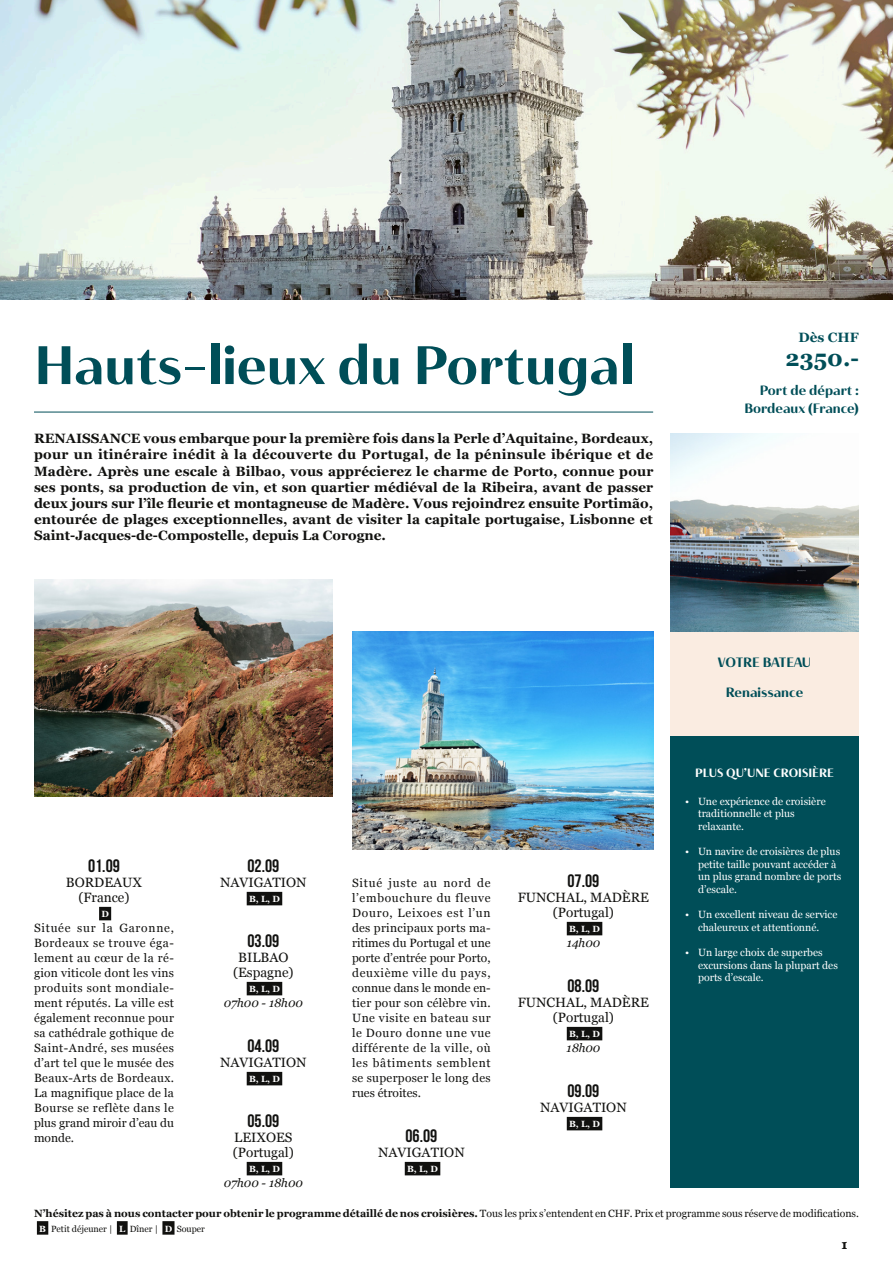
<style>
.page{position:relative;width:893px;height:1263px;background:#fff}
.page>*{position:absolute;margin:0;border:0;box-sizing:border-box;transform-origin:0 0}
.t1{font:54px "Haboro Contrast Nor Bol";color:#004e58}
.t2{font:700 22.5px "Georgia";color:#004e58}
.t3{font:18px "Bebas Neue";color:#11110f}
.t4{font:700 13.5px/16.2px "Georgia";color:#11110f;text-align:justify}
.t5{font:13.5px/15px "Georgia";color:#11110f;text-align:center}
.t6{font:13.5px/18px "Haboro Contrast Nor Bol";color:#004e58;text-align:right}
.t7{font:700 13.5px "Georgia";color:#004e58}
.t8{font:13.05px "Young Serif";color:#11110f}
.t9{font:12px/15px "Georgia";letter-spacing:.025em;color:#11110f;text-align:justify}
.t10{font:italic 12px "Georgia";color:#11110f}
.t11{font:12px "Haboro Contrast Nor Bol";color:#fff}
.t12{font:10.5px/12.6px "Georgia";color:#fff}
.t13{font:700 10.5px "Georgia";color:#11110f}
.t14{font:700 9px "Georgia";color:#fff}
.t15{font:9px "Georgia";color:#11110f}
.s1{font-weight:400}
.s2{font-weight:700;color:#fff}
</style>
<div class="page">
<hr style="left:34px;top:412px;width:619px;height:1px;background:#004e58">
<div style="left:37px;top:1221px;width:11px;height:14px;background:#11110f"></div>
<div style="left:117px;top:1221px;width:11px;height:14px;background:#11110f"></div>
<div style="left:162px;top:1221px;width:13px;height:14px;background:#11110f"></div>
<div style="left:99px;top:907px;width:12px;height:13px;background:#11110f"></div>
<img style="left:0;top:0;width:893px;height:299px">
<img style="left:670px;top:433px;width:189px;height:199px">
<div style="left:670px;top:632px;width:189px;height:104px;background:#faece1"></div>
<div style="left:670px;top:736px;width:189px;height:451px;background:#004e58"></div>
<img style="left:34px;top:579px;width:299px;height:217px">
<img style="left:352px;top:631px;width:301px;height:218px">
<div style="left:247px;top:892px;width:35px;height:13px;background:#11110f"></div>
<div style="left:247px;top:982px;width:35px;height:13px;background:#11110f"></div>
<div style="left:247px;top:1072px;width:35px;height:13px;background:#11110f"></div>
<div style="left:247px;top:1162px;width:35px;height:13px;background:#11110f"></div>
<div style="left:405px;top:1162px;width:35px;height:13px;background:#11110f"></div>
<div style="left:567px;top:922px;width:35px;height:13px;background:#11110f"></div>
<div style="left:567px;top:1027px;width:35px;height:13px;background:#11110f"></div>
<div style="left:567px;top:1117px;width:35px;height:13px;background:#11110f"></div>
<h1 class="t1" style="left:34px;top:332px;width:602px">Hauts-lieux du Portugal</h1>
<p class="t4" style="left:34px;top:430px;width:621px">RENAISSANCE vous embarque pour la première fois dans la Perle d’Aquitaine, Bordeaux, pour un itinéraire inédit à la découverte du Portugal, de la péninsule ibérique et de Madère. Après une escale à Bilbao, vous apprécierez le charme de Porto, connue pour ses ponts, sa production de vin, et son quartier médiéval de la Ribeira, avant de passer deux jours sur l’île fleurie et montagneuse de Madère. Vous rejoindrez ensuite Portimão, entourée de plages exceptionnelles, avant de visiter la capitale portugaise, Lisbonne et Saint-Jacques-de-Compostelle, depuis La Corogne.</p>
<p class="t7" style="left:799px;top:327px;width:62px">Dès CHF</p>
<h2 class="t2" style="left:786px;top:341px;width:75px">2350.-</h2>
<p class="t6" style="left:744px;top:381px;width:116px">Port de départ :<br>Bordeaux (France)</p>
<h3 class="t3" style="left:88px;top:855px;width:33px">01.09</h3>
<p class="t5" style="left:66px;top:874px;width:78px">BORDEAUX (France)</p>
<p class="t14" style="left:101px;top:907px;width:9px">D</p>
<p class="t9" style="left:34px;top:919px;width:141px">Située sur la Garonne, Bordeaux se trouve éga&shy;lement au cœur de la ré&shy;gion viticole dont les vins produits sont mondiale&shy;ment réputés. La ville est également reconnue pour sa cathédrale gothique de Saint-André, ses musées d’art tel que le musée des Beaux-Arts de Bordeaux.<br>La magnifique place de la Bourse se reflète dans le plus grand miroir d’eau du monde.</p>
<h3 class="t3" style="left:247px;top:855px;width:33px">02.09</h3>
<p class="t5" style="left:220px;top:874px;width:88px">NAVIGATION</p>
<p class="t14" style="left:249px;top:892px;width:32px">B, L, D</p>
<h3 class="t3" style="left:247px;top:930px;width:33px">03.09</h3>
<p class="t5" style="left:233px;top:949px;width:62px">BILBAO (Espagne)</p>
<p class="t14" style="left:249px;top:982px;width:32px">B, L, D</p>
<p class="t10" style="left:224px;top:994px;width:80px">07h00 - 18h00</p>
<h3 class="t3" style="left:247px;top:1035px;width:33px">04.09</h3>
<p class="t5" style="left:220px;top:1054px;width:88px">NAVIGATION</p>
<p class="t14" style="left:249px;top:1072px;width:32px">B, L, D</p>
<h3 class="t3" style="left:247px;top:1110px;width:33px">05.09</h3>
<p class="t5" style="left:233px;top:1129px;width:63px;text-align:left">LEIXOES (Portugal)</p>
<p class="t14" style="left:249px;top:1162px;width:32px">B, L, D</p>
<p class="t10" style="left:224px;top:1174px;width:80px">07h00 - 18h00</p>
<p class="t9" style="left:352px;top:874px;width:140px">Situé juste au nord de l’embouchure du fleuve Douro, Leixoes est l’un des principaux ports ma&shy;ritimes du Portugal et une porte d’entrée pour Porto, deuxième ville du pays, connue dans le monde en&shy;tier pour son célèbre vin.<br>Une visite en bateau sur le Douro donne une vue différente de la ville, où les bâtiments semblent se superposer le long des rues étroites.</p>
<h3 class="t3" style="left:405px;top:1125px;width:33px">06.09</h3>
<p class="t5" style="left:378px;top:1144px;width:88px">NAVIGATION</p>
<p class="t14" style="left:407px;top:1162px;width:32px">B, L, D</p>
<h3 class="t3" style="left:567px;top:870px;width:33px">07.09</h3>
<p class="t5" style="left:518px;top:889px;width:133px">FUNCHAL, MADÈRE (Portugal)</p>
<p class="t14" style="left:569px;top:922px;width:32px">B, L, D</p>
<p class="t10" style="left:567px;top:934px;width:35px">14h00</p>
<h3 class="t3" style="left:567px;top:975px;width:33px">08.09</h3>
<p class="t5" style="left:518px;top:994px;width:133px">FUNCHAL, MADÈRE (Portugal)</p>
<p class="t14" style="left:569px;top:1027px;width:32px">B, L, D</p>
<p class="t10" style="left:566px;top:1039px;width:35px">18h00</p>
<h3 class="t3" style="left:567px;top:1080px;width:33px">09.09</h3>
<p class="t5" style="left:540px;top:1099px;width:88px">NAVIGATION</p>
<p class="t14" style="left:569px;top:1117px;width:32px">B, L, D</p>
<p class="t6" style="left:718px;top:653px;width:95px">VOTRE BATEAU</p>
<p class="t6" style="left:726px;top:683px;width:79px">Renaissance</p>
<p class="t11" style="left:695px;top:765px;width:140px">PLUS QU’UNE CROISIÈRE</p>
<p class="t12" style="left:698px;top:794px;width:129px;text-indent:-13px">• Une expérience de croisière traditionnelle et plus relaxante.</p>
<p class="t12" style="left:698px;top:845px;width:145px;text-indent:-13px">• Un navire de croisières de plus petite taille pouvant accéder à un plus grand nombre de ports d’escale.</p>
<p class="t12" style="left:685px;top:908px;width:154px;text-align:center">• Un excellent niveau de service chaleureux et attentionné.</p>
<p class="t12" style="left:698px;top:945px;width:141px;text-indent:-13px">• Un large choix de superbes excursions dans la plupart des ports d’escale.</p>
<p class="t13" style="left:34px;top:1205px;width:826px">N’hésitez pas à nous contacter pour obtenir le programme détaillé de nos croisières. <span class="s1">Tous les prix s’entendent en CHF. Prix et programme sous réserve de modifications.</span></p>
<p class="t15" style="left:39px;top:1222px;width:167px"><span class="s2">B</span> Petit déjeuner | <span class="s2">L</span> Dîner | <span class="s2">D</span> Souper</p>
<p class="t8" style="left:842px;top:1235px;width:7px">1</p>
</div>
